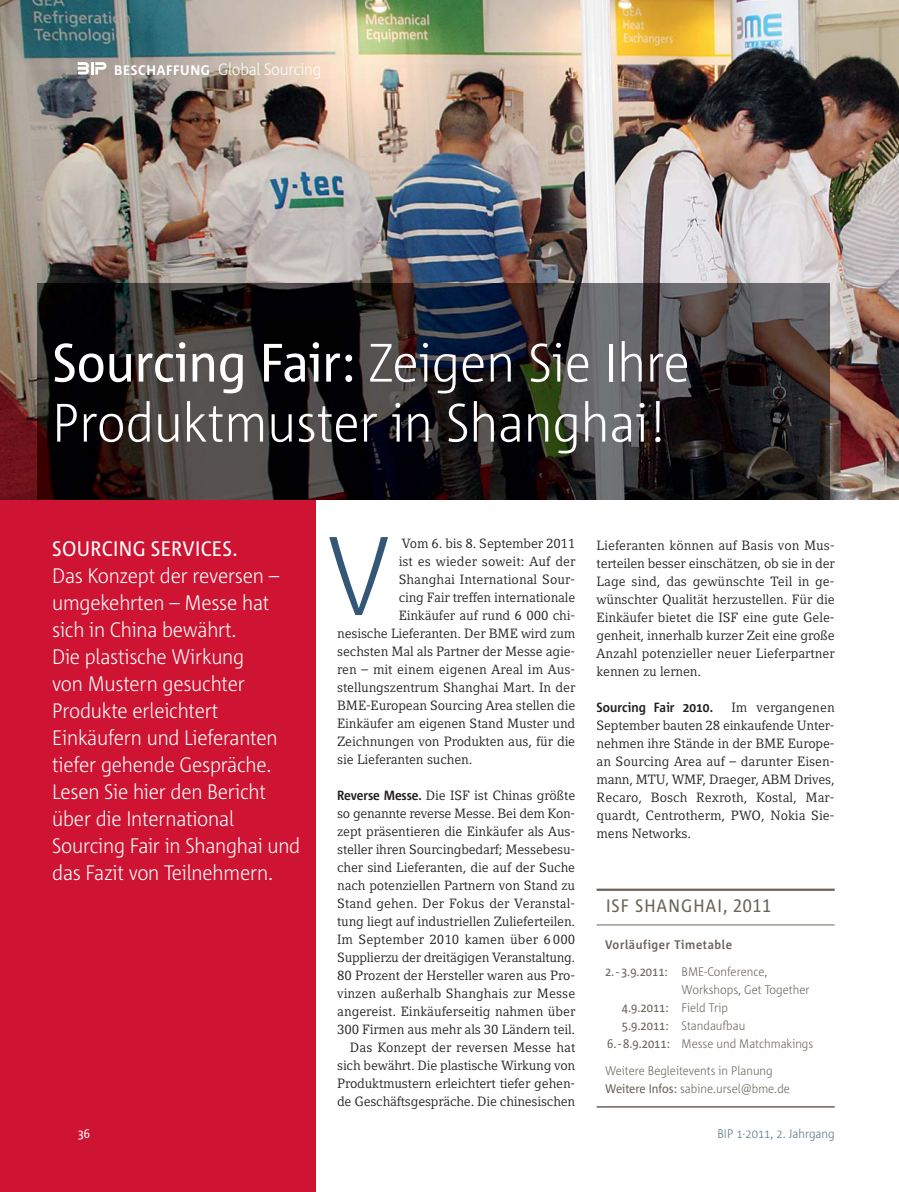
<style>
.page{position:relative;width:899px;height:1192px;background:#fff}
.page>*{position:absolute;margin:0;border:0;box-sizing:border-box;transform-origin:0 0}
.t1{font:300 111.75px "Corpid E1 s S Cd";color:#345778}
.t2{font:300 54px/60px "Corpid E1 s S Cd";color:#fff}
.t3{font:300 21px/27px "Corpid E1 s S Cd";letter-spacing:-.01em;color:#fff}
.t4{font:21px "Corpid E1 s S Cd";color:#fff}
.t5{font:18px "Corpid E1 s S Cd";letter-spacing:.035em;color:#6a6359}
.t6{font:300 16.5px "Corpid E1 s S Cd";letter-spacing:-.01em;color:#fff}
.t7{font:13.35px/18px "Compatil Letter LT";letter-spacing:-.01em;color:#231f20;text-align:justify}
.t8{font:700 13.35px "Corpid E1 s S Cd";letter-spacing:.005em;color:#231f20}
.t9{font:300 12.45px/18px "Corpid E1 s S Cd";color:#6a6359}
.t10{font:700 12.45px/27px "Corpid E1 s S Cd";letter-spacing:.05em;color:#6a6359}
.t11{font:300 12.45px "Corpid E1 s S Cd";color:#557483}
.t12{font:12.45px "Corpid E1 s S Cd";color:#6a6359}
.t13{font:12.45px "Corpid E1 s S Cd";color:#fff}
.s1{font-weight:700}
.s2{font-weight:400}
.s3{font-family:"Corpid E1 s S Cd";font-weight:700}
.s4{font-weight:300}
</style>
<div class="page">
<div style="left:0;top:483px;width:316px;height:709px;background:#ce1432"></div>
<img style="left:0;top:0;width:899px;height:499px">
<hr style="left:316px;top:499px;width:513px;height:1px;background:#77787b">
<hr style="left:37px;top:499px;width:279px;height:1px;background:#670003">
<img style="left:37px;top:283px;width:792px;height:216px">
<svg style="left:78px;top:62px;width:28px;height:12px"></svg>
<hr style="left:596px;top:888px;width:239px;height:3px;background:#6a6359">
<hr style="left:596px;top:924px;width:239px;height:1px;background:#6a6359">
<hr style="left:596px;top:1106px;width:239px;height:1px;background:#6a6359">
<p class="t6" style="left:114px;top:62px;width:209px"><span class="s1">BESCHAFFUNG</span> Global Sourcing</p>
<h2 class="t2" style="left:52px;top:337px;width:639px"><span class="s2">Sourcing Fair:</span> Zeigen Sie Ihre<br>Produktmuster in Shanghai!</h2>
<h3 class="t4" style="left:52px;top:540px;width:187px">SOURCING SERVICES.</h3>
<p class="t3" style="left:52px;top:564px;width:250px">Das Konzept der reversen – umgekehrten – Messe hat sich in China bewährt.<br>Die plastische Wirkung<br>von Mustern gesuchter<br>Produkte erleichtert<br>Einkäufern und Lieferanten tiefer gehende Gespräche.<br>Lesen Sie hier den Bericht über die International<br>Sourcing Fair in Shanghai und das Fazit von Teilnehmern.</p>
<h1 class="t1" style="left:327px;top:531px;width:64px">V</h1>
<p class="t7" style="left:402px;top:536px;width:175px">Vom 6. bis 8. September 2011</p>
<p class="t7" style="left:399px;top:554px;width:178px">ist es wieder soweit: Auf der</p>
<p class="t7" style="left:399px;top:572px;width:178px">Shanghai International Sour-</p>
<p class="t7" style="left:399px;top:590px;width:178px">cing Fair treffen internationale</p>
<p class="t7" style="left:399px;top:608px;width:178px">Einkäufer auf rund 6 000 chi-</p>
<p class="t7" style="left:337px;top:626px;width:240px">nesische Lieferanten. Der BME wird zum</p>
<p class="t7" style="left:337px;top:644px;width:239px">sechsten Mal als Partner der Messe agie-</p>
<p class="t7" style="left:337px;top:662px;width:239px">ren – mit einem eigenen Areal im Aus-</p>
<p class="t7" style="left:337px;top:680px;width:240px">stellungszentrum Shanghai Mart. In der</p>
<p class="t7" style="left:337px;top:698px;width:240px">BME-European Sourcing Area stellen die</p>
<p class="t7" style="left:337px;top:716px;width:240px">Einkäufer am eigenen Stand Muster und</p>
<p class="t7" style="left:337px;top:734px;width:240px">Zeichnungen von Produkten aus, für die</p>
<p class="t7" style="left:337px;top:752px;width:137px">sie Lieferanten suchen.</p>
<p class="t7" style="left:337px;top:788px;width:240px;text-align:right"><span class="s3">Reverse Messe.</span> Die ISF ist Chinas größte so genannte reverse Messe. Bei dem Kon&shy;zept präsentieren die Einkäufer als Aus&shy;steller ihren Sourcingbedarf; Messebesu&shy;cher sind Lieferanten, die auf der Suche nach potenziellen Partnern von Stand zu Stand gehen. Der Fokus der Veranstal&shy;tung liegt auf industriellen Zulieferteilen.<br>Im September 2010 kamen über 6 000<br>Supplierzu der dreitägigen Veranstaltung.<br>80 Prozent der Hersteller waren aus Pro&shy;vinzen außerhalb Shanghais zur Messe angereist. Einkäuferseitig nahmen über 300 Firmen aus mehr als 30 Ländern teil.<br>Das Konzept der reversen Messe hat sich bewährt. Die plastische Wirkung von Produktmustern erleichtert tiefer gehen&shy;de Geschäftsgespräche. Die chinesischen</p>
<p class="t7" style="left:596px;top:538px;width:240px">Lieferanten können auf Basis von Mus&shy;terteilen besser einschätzen, ob sie in der Lage sind, das gewünschte Teil in ge&shy;wünschter Qualität herzustellen. Für die Einkäufer bietet die ISF eine gute Gele&shy;genheit, innerhalb kurzer Zeit eine große Anzahl potenzieller neuer Lieferpartner kennen zu lernen.</p>
<p class="t8" style="left:596px;top:702px;width:118px">Sourcing Fair 2010.</p>
<p class="t7" style="left:596px;top:700px;width:240px;text-indent:135px">Im vergangenen September bauten 28 einkaufende Unter&shy;nehmen ihre Stände in der BME Europe&shy;an Sourcing Area auf – darunter Eisen&shy;mann, MTU, WMF, Draeger, ABM Drives, Recaro, Bosch Rexroth, Kostal, Mar&shy;quardt, Centrotherm, PWO, Nokia Sie&shy;mens Networks.</p>
<h3 class="t5" style="left:606px;top:898px;width:167px">ISF SHANGHAI, 2011</h3>
<p class="t10" style="left:605px;top:932px;width:164px">Vorläufiger Timetable<br><span class="s2">2.- 3.9.2011:</span> <span class="s4">BME-Conference,</span></p>
<p class="t9" style="left:682px;top:982px;width:130px">Workshops, Get Together</p>
<p class="t12" style="left:622px;top:1003px;width:108px">4.9.2011: <span class="s4">Field Trip</span></p>
<p class="t9" style="left:622px;top:1018px;width:125px"><span class="s2">5.9.2011:</span> Standaufbau</p>
<p class="t9" style="left:607px;top:1036px;width:208px"><span class="s2">6.- 8.9.2011:</span> Messe und Matchmakings</p>
<p class="t9" style="left:605px;top:1063px;width:186px">Weitere Begleitevents in Planung<br><span class="s2">Weitere Infos:</span> sabine.ursel@bme.de</p>
<p class="t13" style="left:78px;top:1129px;width:14px">36</p>
<p class="t11" style="left:717px;top:1129px;width:119px">BIP 1·2011, 2. Jahrgang</p>
</div>
